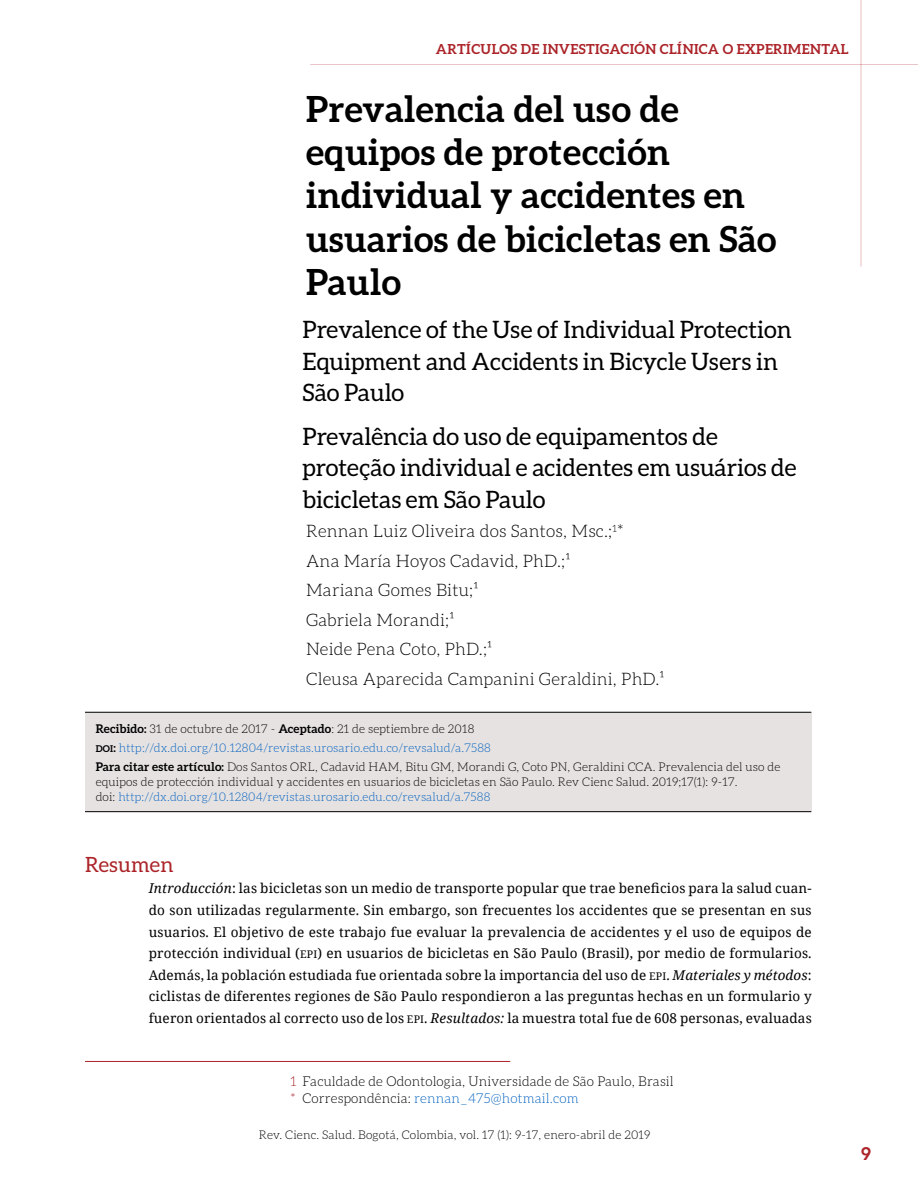
<style>
.page{position:relative;width:918px;height:1188px;background:#fff}
.page>*{position:absolute;margin:0;border:0;box-sizing:border-box;transform-origin:0 0}
.T-1{font:700 36px/43.2px "Aleo";letter-spacing:.01em;color:#000}
.T1-ART-ingles{font:24px/31.5px "Aleo";color:#000}
.TIT-resumen{font:21px "Aleo";letter-spacing:.01em;color:#ab2328}
.t1{font:800 18px "Avenir LT Std";color:#ab2328}
.AUTORES-art{font:300 17.25px "Aleo";letter-spacing:.01em;color:#000}
.t2{font:700 13.8px "Aleo";letter-spacing:.025em;color:#ab2328}
.TXT-resumen{font:13.5px/21.6px "Noto Serif";letter-spacing:.01em;color:#000;text-align:justify}
.PIE-PAGINA-inicial{font:300 13.5px "Aleo";letter-spacing:.01em;color:#000}
.PIE-PAGINA-inicial-2{font:300 13.5px "Aleo";letter-spacing:.01em;color:#0563c1}
.CITACION{font:300 12px/15px "Aleo";letter-spacing:.01em;color:#000}
.CITACION-2{font:300 12px "Aleo";letter-spacing:.01em;color:#0563c1}
.s1{font-weight:700}
.s2{font-weight:700;font-size:9.3px;color:#000}
.s3{font-weight:700;color:#000}
.s4{color:#0563c1}
.s5{font-style:italic}
.s6{font-size:10.5px}
.s7{color:#ab2328}
.s8{color:#000}
</style>
<div class="page">
<div style="left:85px;top:712px;width:726px;height:100px;background:#e6e2e1"></div>
<hr style="left:85px;top:712px;width:726px;height:1px;background:#000">
<hr style="left:85px;top:811px;width:726px;height:1px;background:#000">
<hr style="left:85px;top:1061px;width:425px;height:1px;background:#ab2328">
<hr style="left:310px;top:64px;width:608px;height:1px;background:#ab2328">
<hr style="left:861px;top:0;width:1px;height:267px;background:#ab2328">
<p class="t2" style="left:436px;top:41px;width:414px">ARTÍCULOS DE INVESTIGACIÓN CLÍNICA O EXPERIMENTAL</p>
<p class="T-1" style="left:306px;top:87px;width:472px">Prevalencia del uso de equipos de protección individual y accidentes en usuarios de bicicletas en São<br>Paulo</p>
<p class="T1-ART-ingles" style="left:303px;top:314px;width:491px">Prevalence of the Use of Individual Protection<br>Equipment and Accidents in Bicycle Users in<br>São Paulo</p>
<p class="T1-ART-ingles" style="left:303px;top:420px;width:496px">Prevalência do uso de equipamentos de proteção individual e acidentes em usuários de bicicletas em São Paulo</p>
<p class="AUTORES-art" style="left:306px;top:522px;width:319px">Rennan Luiz Oliveira dos Santos, Msc.;<sup>1</sup>*</p>
<p class="AUTORES-art" style="left:306px;top:551px;width:266px">Ana María Hoyos Cadavid, PhD.;¹</p>
<p class="AUTORES-art" style="left:306px;top:581px;width:174px">Mariana Gomes Bitu;¹</p>
<p class="AUTORES-art" style="left:306px;top:610px;width:150px">Gabriela Morandi;¹</p>
<p class="AUTORES-art" style="left:306px;top:640px;width:188px">Neide Pena Coto, PhD.;¹</p>
<p class="AUTORES-art" style="left:306px;top:669px;width:360px">Cleusa Aparecida Campanini Geraldini, PhD.¹</p>
<p class="CITACION" style="left:96px;top:721px;width:380px"><span class="s1">Recibido:</span> 31 de octubre de 2017 - <span class="s1">Aceptado</span>: 21 de septiembre de 2018</p>
<p class="CITACION-2" style="left:96px;top:741px;width:397px"><span class="s2">doi</span><span class="s3">:</span> http://dx.doi.org/10.12804/revistas.urosario.edu.co/revsalud/a.7588</p>
<p class="CITACION" style="left:96px;top:759px;width:686px"><span class="s1">Para citar este artículo:</span> Dos Santos ORL, Cadavid HAM, Bitu GM, Morandi G, Coto PN, Geraldini CCA. Prevalencia del uso de equipos de protección individual y accidentes en usuarios de bicicletas en São Paulo. Rev Cienc Salud. 2019;17(1): 9-17.<br>doi: <span class="s4">http://dx.doi.org/10.12804/revistas.urosario.edu.co/revsalud/a.7588</span></p>
<p class="TIT-resumen" style="left:85px;top:852px;width:90px">Resumen</p>
<p class="TXT-resumen" style="left:149px;top:877px;width:664px"><span class="s5">Introducción</span>: las bicicletas son un medio de transporte popular que trae beneficios para la salud cuan&shy;do son utilizadas regularmente. Sin embargo, son frecuentes los accidentes que se presentan en sus usuarios. El objetivo de este trabajo fue evaluar la prevalencia de accidentes y el uso de equipos de protección individual (<span class="s6">EPI</span>) en usuarios de bicicletas en São Paulo (Brasil), por medio de formularios.<br>Además, la población estudiada fue orientada sobre la importancia del uso de <span class="s6">EPI</span>. <span class="s5">Materiales y métodos</span>: ciclistas de diferentes regiones de São Paulo respondieron a las preguntas hechas en un formulario y fueron orientados al correcto uso de los <span class="s6">EPI</span>. <span class="s5">Resultados:</span> la muestra total fue de 608 personas, evaluadas</p>
<p class="PIE-PAGINA-inicial" style="left:291px;top:1074px;width:385px"><span class="s7">1</span> Faculdade de Odontologia, Universidade de São Paulo, Brasil</p>
<p class="PIE-PAGINA-inicial-2" style="left:291px;top:1091px;width:290px"><span class="s7">*</span> <span class="s8">Correspondência:</span> rennan_475@hotmail.com</p>
<p class="CITACION" style="left:259px;top:1127px;width:393px">Rev. Cienc. Salud. Bogotá, Colombia, vol. 17 (1): 9-17, enero-abril de 2019</p>
<h3 class="t1" style="left:861px;top:1143px;width:12px">9</h3>
</div>
